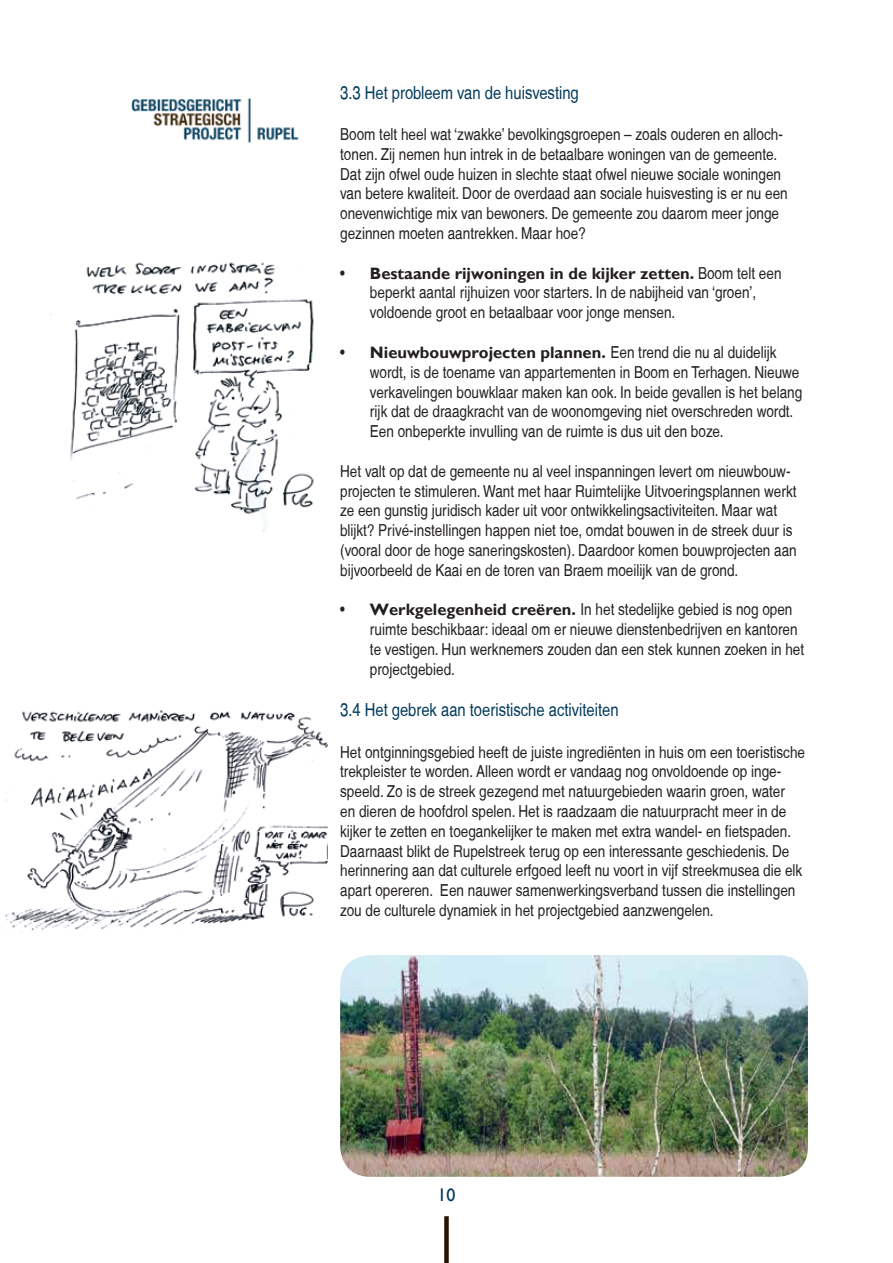
<style>
.page{position:relative;width:893px;height:1263px;background:#fff}
.page>*{position:absolute;margin:0;border:0;box-sizing:border-box;transform-origin:0 0}
.t1{font:condensed 18px "Helvetica";color:#00395a}
.t2{font:18px "Gill Sans";color:#00395a}
.t3{font:condensed 16.5px/19.8px "Helvetica";color:#231f20}
.t4{font:700 16.5px "Gill Sans";color:#231f20}
.s1{font-family:"Helvetica";font-weight:400;font-stretch:condensed}
.s2{font-family:"Gill Sans";font-weight:700;font-stretch:normal}
</style>
<div class="page">
<img style="left:131px;top:98px;width:168px;height:45px">
<div style="left:444px;top:1216px;width:5px;height:47px;background:#271100"></div>
<img style="left:50px;top:262px;width:264px;height:270px">
<img style="left:5px;top:710px;width:322px;height:222px">
<img style="left:340px;top:955px;width:468px;height:222px">
<p class="t1" style="left:340px;top:82px;width:240px">3.3 Het probleem van de huisvesting</p>
<p class="t3" style="left:340px;top:124px;width:449px">Boom telt heel wat ‘zwakke’ bevolkingsgroepen – zoals ouderen en alloch&shy;tonen. Zij nemen hun intrek in de betaalbare woningen van de gemeente.<br>Dat zijn ofwel oude huizen in slechte staat ofwel nieuwe sociale woningen van betere kwaliteit. Door de overdaad aan sociale huisvesting is er nu een onevenwichtige mix van bewoners. De gemeente zou daarom meer jonge gezinnen moeten aantrekken. Maar hoe?</p>
<p class="t4" style="left:340px;top:263px;width:443px"><span class="s1">•</span> Bestaande rijwoningen in de kijker zetten. <span class="s1">Boom telt een</span></p>
<p class="t3" style="left:370px;top:283px;width:388px">beperkt aantal rijhuizen voor starters. In de nabijheid van ‘groen’, voldoende groot en betaalbaar voor jonge mensen.</p>
<p class="t4" style="left:340px;top:342px;width:438px"><span class="s1">•</span> Nieuwbouwprojecten plannen. <span class="s1">Een trend die nu al duidelijk</span></p>
<p class="t3" style="left:370px;top:362px;width:434px">wordt, is de toename van appartementen in Boom en Terhagen. Nieuwe verkavelingen bouwklaar maken kan ook. In beide gevallen is het belang rijk dat de draagkracht van de woonomgeving niet overschreden wordt.<br>Een onbeperkte invulling van de ruimte is dus uit den boze.</p>
<p class="t3" style="left:340px;top:461px;width:458px">Het valt op dat de gemeente nu al veel inspanningen levert om nieuwbouw&shy;projecten te stimuleren. Want met haar Ruimtelijke Uitvoeringsplannen werkt ze een gunstig juridisch kader uit voor ontwikkelingsactiviteiten. Maar wat blijkt? Privé-instellingen happen niet toe, omdat bouwen in de streek duur is (vooral door de hoge saneringskosten). Daardoor komen bouwprojecten aan bijvoorbeeld de Kaai en de toren van Braem moeilijk van de grond.</p>
<p class="t3" style="left:370px;top:600px;width:436px;text-indent:-30px">• <span class="s2">Werkgelegenheid creëren.</span> In het stedelijke gebied is nog open ruimte beschikbaar: ideaal om er nieuwe dienstenbedrijven en kantoren te vestigen. Hun werknemers zouden dan een stek kunnen zoeken in het projectgebied.</p>
<p class="t1" style="left:340px;top:699px;width:280px">3.4 Het gebrek aan toeristische activiteiten</p>
<p class="t3" style="left:340px;top:742px;width:466px">Het ontginningsgebied heeft de juiste ingrediënten in huis om een toeristische trekpleister te worden. Alleen wordt er vandaag nog onvoldoende op inge&shy;speeld. Zo is de streek gezegend met natuurgebieden waarin groen, water<br>en dieren de hoofdrol spelen. Het is raadzaam die natuurpracht meer in de kijker te zetten en toegankelijker te maken met extra wandel- en fietspaden.<br>Daarnaast blikt de Rupelstreek terug op een interessante geschiedenis. De herinnering aan dat culturele erfgoed leeft nu voort in vijf streekmusea die elk apart opereren. Een nauwer samenwerkingsverband tussen die instellingen zou de culturele dynamiek in het projectgebied aanzwengelen.</p>
<p class="t2" style="left:437px;top:1184px;width:19px">10</p>
</div>
